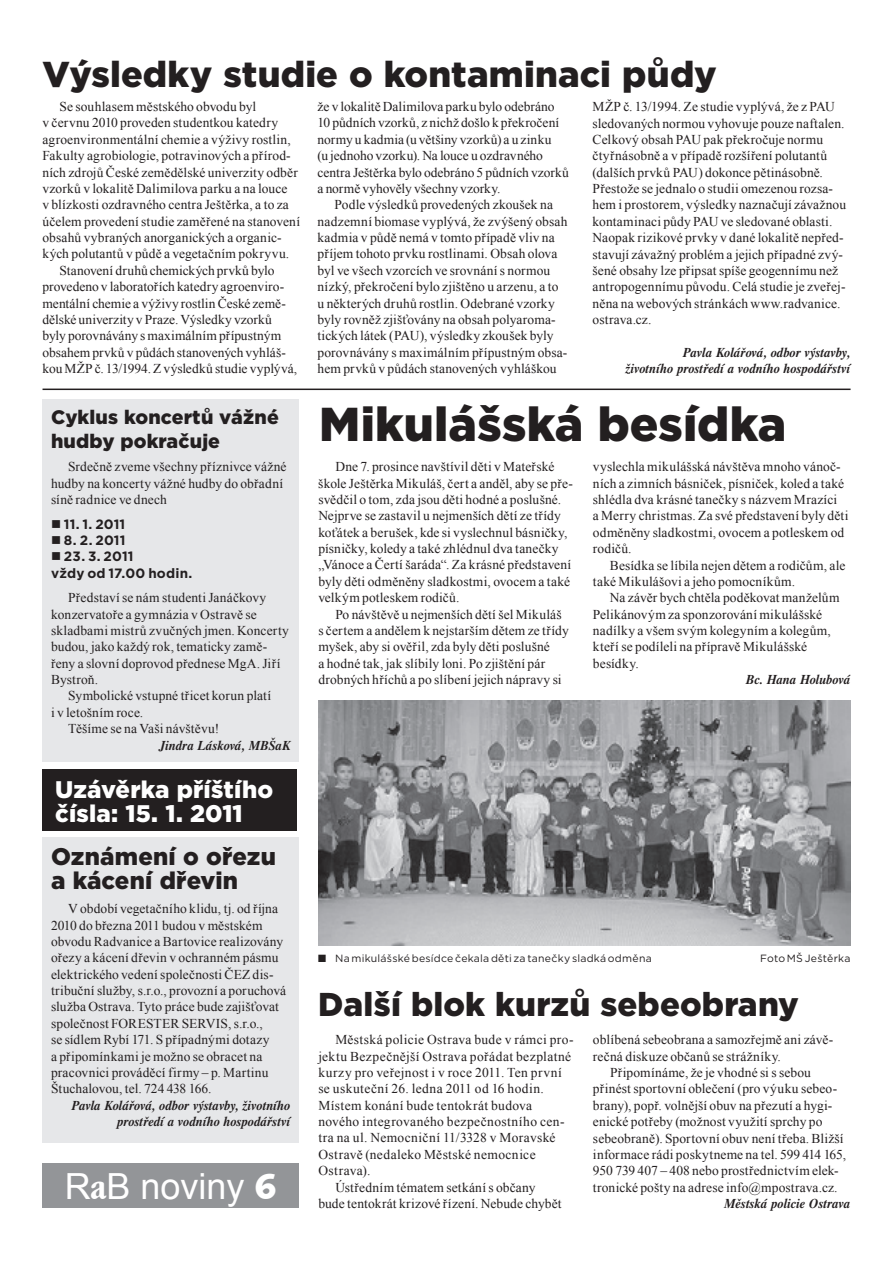
<style>
.page{position:relative;width:893px;height:1263px;background:#fff}
.page>*{position:absolute;margin:0;border:0;box-sizing:border-box;transform-origin:0 0}
.t1{font:900 47.55px "Gotham";letter-spacing:.005em;color:#231f20}
.t2{font:900 36px "Gotham";letter-spacing:.005em;color:#231f20}
.t3{font:36px "Arial";color:#fff}
.t4{font:900 33px "Gotham";letter-spacing:.005em;color:#231f20}
.t5{font:900 24px/24px "Gotham";letter-spacing:.005em;color:#fff}
.t6{font:900 24px/24px "Gotham";letter-spacing:.005em;color:#231f20}
.t7{font:900 19.5px/24px "Gotham";letter-spacing:.005em;color:#231f20}
.t8{font:13.5px/16.4px "Times New Roman";letter-spacing:.01em;color:#231f20}
.t9{font:italic 700 13.5px/16.4px "Dutch 801 Rm BTCE";letter-spacing:.005em;color:#231f20;text-align:right;scale:.95 1}
.t10{font:13.5px "Times New Roman";letter-spacing:.03em;color:#231f20}
.t11{font:700 13.5px/16.2px "Gotham";letter-spacing:.015em;color:#231f20}
.t12{font:10.5px "Gotham";letter-spacing:.02em;color:#231f20}
.s1{font-family:"Garamond IT Cby BT";font-weight:700;font-stretch:condensed}
.s2{font-family:"Humanist 531 BT Black A"}
.s3{font-family:"Dixieland Normal"}
</style>
<div class="page">
<div style="left:43px;top:1163px;width:256px;height:45px;background:#939598"></div>
<div style="left:43px;top:837px;width:256px;height:305px;background:#e6e7e9"></div>
<div style="left:43px;top:400px;width:256px;height:362px;background:#e6e7e9"></div>
<hr style="left:43px;top:389px;width:808px;height:1px;background:#231f20">
<img style="left:318px;top:700px;width:532px;height:245px">
<div style="left:43px;top:770px;width:254px;height:61px;background:#231f20"></div>
<h2 class="t2" style="left:43px;top:50px;width:676px">Výsledky studie o kontaminaci půdy</h2>
<p class="t8" style="left:60px;top:98px;width:198px">Se souhlasem městského obvodu byl</p>
<p class="t8" style="left:43px;top:114px;width:237px">v červnu 2010 proveden studentkou katedry</p>
<p class="t8" style="left:43px;top:131px;width:250px">agroenvironmentální chemie a výživy rostlin,</p>
<p class="t8" style="left:43px;top:147px;width:250px">Fakulty agrobiologie, potravinových a přírod-</p>
<p class="t8" style="left:43px;top:164px;width:257px">ních zdrojů České zemědělské univerzity odběr</p>
<p class="t8" style="left:43px;top:180px;width:246px">vzorků v lokalitě Dalimilova parku a na louce</p>
<p class="t8" style="left:43px;top:196px;width:248px">v blízkosti ozdravného centra Ještěrka, a to za</p>
<p class="t8" style="left:43px;top:213px;width:259px">účelem provedení studie zaměřené na stanovení</p>
<p class="t8" style="left:43px;top:229px;width:241px">obsahů vybraných anorganických a organic-</p>
<p class="t8" style="left:43px;top:245px;width:248px">kých polutantů v půdě a vegetačním pokryvu.</p>
<p class="t8" style="left:60px;top:262px;width:216px">Stanovení druhů chemických prvků bylo</p>
<p class="t8" style="left:43px;top:278px;width:243px">provedeno v laboratořích katedry agroenviro-</p>
<p class="t8" style="left:43px;top:295px;width:245px">mentální chemie a výživy rostlin České země-</p>
<p class="t8" style="left:43px;top:311px;width:231px">dělské univerzity v Praze. Výsledky vzorků</p>
<p class="t8" style="left:43px;top:327px;width:240px">byly porovnávány s maximálním přípustným</p>
<p class="t8" style="left:43px;top:344px;width:245px">obsahem prvků v půdách stanovených vyhláš-</p>
<p class="t8" style="left:43px;top:360px;width:256px">kou MŽP č. 13/1994. Z výsledků studie vyplývá,</p>
<h3 class="t7" style="left:51px;top:405px;width:229px">Cyklus koncertů vážné hudby pokračuje</h3>
<p class="t8" style="left:51px;top:458px;width:237px;text-indent:17px">Srdečně zveme všechny příznivce vážné hudby na koncerty vážné hudby do obřadní síně radnice ve dnech</p>
<p class="t11" style="left:51px;top:516px;width:76px">■ 11. 1. 2011</p>
<p class="t11" style="left:51px;top:532px;width:76px">■ 8. 2. 2011</p>
<p class="t11" style="left:51px;top:548px;width:143px">■ 23. 3. 2011<br>vždy od 17.00 hodin.</p>
<p class="t8" style="left:51px;top:589px;width:239px;text-indent:17px">Představí se nám studenti Janáčkovy konzervatoře a gymnázia v Ostravě se skladbami mistrů zvučných jmen. Koncerty budou, jako každý rok, tematicky zamě&shy;řeny a slovní doprovod přednese MgA. Jiří Bystroň.</p>
<p class="t8" style="left:68px;top:687px;width:205px">Symbolické vstupné třicet korun platí</p>
<p class="t8" style="left:51px;top:704px;width:94px">i v letošním roce.</p>
<p class="t8" style="left:68px;top:720px;width:153px">Těšíme se na Vaši návštěvu!</p>
<p class="t9" style="left:160px;top:736px;width:139px">Jindra Lásková, MBŠaK</p>
<h3 class="t5" style="left:55px;top:777px;width:220px">Uzávěrka příštího čísla: 15. 1. 2011</h3>
<h3 class="t6" style="left:51px;top:844px;width:226px">Oznámení o ořezu a kácení dřevin</h3>
<p class="t8" style="left:51px;top:900px;width:237px;text-indent:17px">V období vegetačního klidu, tj. od října 2010 do března 2011 budou v městském obvodu Radvanice a Bartovice realizovány ořezy a kácení dřevin v ochranném pásmu elektrického vedení společnosti ČEZ dis&shy;tribuční služby, s.r.o., provozní a poruchová služba Ostrava. Tyto práce bude zajišťovat společnost FORESTER SERVIS, s.r.o.,<br>se sídlem Rybí 171. S případnými dotazy<br>a připomínkami je možno se obracet na pracovnici prováděcí firmy – p. Martinu Štuchalovou, tel. 724 438 166.</p>
<p class="t9" style="left:72px;top:1096px;width:232px">Pavla Kolářová, odbor výstavby, životního prostředí a vodního hospodářství</p>
<h2 class="t3" style="left:65px;top:1163px;width:214px">R<span class="s1">a</span>B noviny <span class="s2">6</span></h2>
<p class="t8" style="left:318px;top:98px;width:253px">že v lokalitě Dalimilova parku bylo odebráno 10 půdních vzorků, z nichž došlo k překročení normy u kadmia (u většiny vzorků) a u zinku<br>(u jednoho vzorku). Na louce u ozdravného centra Ještěrka bylo odebráno 5 půdních vzorků a normě vyhověly všechny vzorky.</p>
<p class="t8" style="left:318px;top:196px;width:251px;text-indent:17px">Podle výsledků provedených zkoušek na nadzemní biomase vyplývá, že zvýšený obsah kadmia v půdě nemá v tomto případě vliv na příjem tohoto prvku rostlinami. Obsah olova byl ve všech vzorcích ve srovnání s normou nízký, překročení bylo zjištěno u arzenu, a to u některých druhů rostlin. Odebrané vzorky byly rovněž zjišťovány na obsah polyaroma&shy;tických látek (PAU), výsledky zkoušek byly porovnávány s maximálním přípustným obsa&shy;hem prvků v půdách stanovených vyhláškou</p>
<p class="t8" style="left:593px;top:98px;width:255px">MŽP č. 13/1994. Ze studie vyplývá, že z PAU sledovaných normou vyhovuje pouze naftalen.<br>Celkový obsah PAU pak překročuje normu čtyřnásobně a v případě rozšíření polutantů (dalších prvků PAU) dokonce pětinásobně.<br>Přestože se jednalo o studii omezenou rozsa&shy;hem i prostorem, výsledky naznačují závažnou kontaminaci půdy PAU ve sledované oblasti.<br>Naopak rizikové prvky v dané lokalitě nepřed&shy;stavují závažný problém a jejich případné zvý&shy;šené obsahy lze připsat spíše geogennímu než antropogennímu původu. Celá studie je zveřej&shy;něna na webových stránkách www.radvanice. ostrava.cz.</p>
<p class="t9" style="left:626px;top:343px;width:238px">Pavla Kolářová, odbor výstavby,<br>životního prostředí a vodního hospodářství</p>
<h1 class="t1" style="left:319px;top:391px;width:469px">Mikulášská besídka</h1>
<p class="t8" style="left:318px;top:458px;width:256px;text-indent:17px">Dne 7. prosince navštívil děti v Mateřské škole Ještěrka Mikuláš, čert a anděl, aby se pře&shy;svědčil o tom, zda jsou děti hodné a poslušné.<br>Nejprve se zastavil u nejmenších dětí ze třídy koťátek a berušek, kde si vyslechnul básničky, písničky, koledy a také zhlédnul dva tanečky „Vánoce a Čertí šaráda“. Za krásné představení byly děti odměněny sladkostmi, ovocem a také velkým potleskem rodičů.</p>
<p class="t8" style="left:318px;top:606px;width:252px;text-indent:17px">Po návštěvě u nejmenších dětí šel Mikuláš s čertem a andělem k nejstarším dětem ze třídy myšek, aby si ověřil, zda byly děti poslušné<br>a hodné tak, jak slíbily loni. Po zjištění pár drobných hříchů a po slíbení jejich nápravy si</p>
<p class="t8" style="left:593px;top:458px;width:257px">vyslechla mikulášská návštěva mnoho vánoč&shy;ních a zimních básniček, písniček, koled a také shlédla dva krásné tanečky s názvem Mrazíci<br>a Merry christmas. Za své představení byly děti odměněny sladkostmi, ovocem a potleskem od rodičů.</p>
<p class="t8" style="left:593px;top:557px;width:254px;text-indent:17px">Besídka se líbila nejen dětem a rodičům, ale také Mikulášovi a jeho pomocníkům.</p>
<p class="t8" style="left:593px;top:589px;width:248px;text-indent:17px">Na závěr bych chtěla poděkovat manželům Pelikánovým za sponzorování mikulášské nadílky a všem svým kolegyním a kolegům, kteří se podíleli na přípravě Mikulášské besídky.</p>
<p class="t9" style="left:746px;top:671px;width:111px">Bc. Hana Holubová</p>
<p class="t12" style="left:318px;top:952px;width:335px"><span class="s3">Q</span> Na mikulášské besídce čekala děti za tanečky sladká odměna</p>
<p class="t12" style="left:760px;top:952px;width:92px">Foto MŠ Ještěrka</p>
<h3 class="t4" style="left:318px;top:982px;width:482px">Další blok kurzů sebeobrany</h3>
<p class="t8" style="left:335px;top:1031px;width:240px">Městská policie Ostrava bude v rámci pro-</p>
<p class="t10" style="left:318px;top:1047px;width:254px">jektu Bezpečnější Ostrava pořádat bezplatné</p>
<p class="t10" style="left:318px;top:1063px;width:245px">kurzy pro veřejnost i v roce 2011. Ten první</p>
<p class="t10" style="left:318px;top:1080px;width:227px">se uskuteční 26. ledna 2011 od 16 hodin.</p>
<p class="t10" style="left:318px;top:1096px;width:215px">Místem konání bude tentokrát budova</p>
<p class="t10" style="left:318px;top:1112px;width:248px">nového integrovaného bezpečnostního cen-</p>
<p class="t8" style="left:318px;top:1129px;width:239px">tra na ul. Nemocniční 11/3328 v Moravské</p>
<p class="t8" style="left:318px;top:1146px;width:219px">Ostravě (nedaleko Městské nemocnice</p>
<p class="t10" style="left:318px;top:1161px;width:54px">Ostrava).</p>
<p class="t8" style="left:335px;top:1179px;width:202px">Ústředním tématem setkání s občany</p>
<p class="t8" style="left:318px;top:1195px;width:245px">bude tentokrát krizové řízení. Nebude chybět</p>
<p class="t8" style="left:593px;top:1031px;width:242px">oblíbená sebeobrana a samozřejmě ani závě-</p>
<p class="t8" style="left:593px;top:1048px;width:190px">rečná diskuze občanů se strážníky.</p>
<p class="t8" style="left:610px;top:1064px;width:202px">Připomínáme, že je vhodné si s sebou</p>
<p class="t8" style="left:593px;top:1080px;width:246px">přinést sportovní oblečení (pro výuku sebeo-</p>
<p class="t8" style="left:593px;top:1097px;width:241px">brany), popř. volnější obuv na přezutí a hygi-</p>
<p class="t8" style="left:593px;top:1113px;width:231px">enické potřeby (možnost využití sprchy po</p>
<p class="t8" style="left:593px;top:1129px;width:252px">sebeobraně). Sportovní obuv není třeba. Bližší</p>
<p class="t8" style="left:593px;top:1146px;width:255px">informace rádi poskytneme na tel. 599 414 165,</p>
<p class="t8" style="left:593px;top:1162px;width:247px">950 739 407 – 408 nebo prostřednictvím elek-</p>
<p class="t8" style="left:593px;top:1179px;width:246px">tronické pošty na adrese info@mpostrava.cz.</p>
<p class="t9" style="left:725px;top:1195px;width:134px">Městská policie Ostrava</p>
</div>
